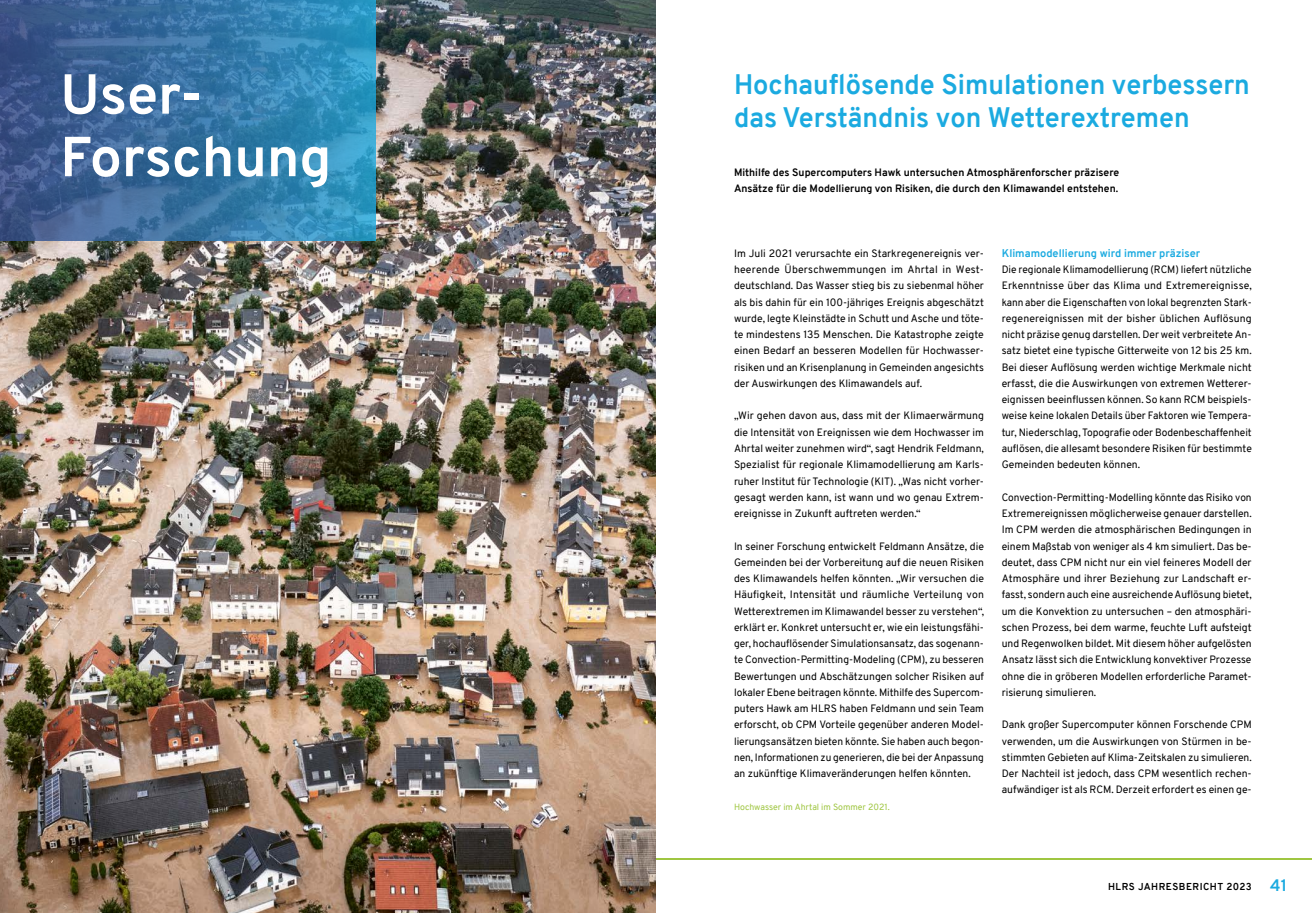
<style>
.page{position:relative;width:1312px;height:913px;background:#fff}
.page>*{position:absolute;margin:0;border:0;box-sizing:border-box;transform-origin:0 0}
.t1{font:700 56.25px/62.5px "Overpass";color:#fff}
.t2{font:700 27.5px/32.5px "Overpass";color:#1baae0}
.t3{font:700 11px "Overpass";color:#1baae0}
.t4{font:700 10.5px/16.2px "Overpass";color:#000}
.t5{font:10.38px/16.2px "Overpass";color:#000;text-align:justify}
.t6{font:700 9.75px "Overpass";letter-spacing:.05em;color:#000}
.t7{font:8.75px "Overpass";color:#9fc641}
.s1{font-size:16.25px;color:#1baae0}
</style>
<div class="page">
<hr style="left:0;top:858px;width:1311px;height:2px;background:#9fc641">
<img style="left:0;top:0;width:656px;height:912px">
<svg style="left:0;top:0;width:376px;height:240px;background:#3874a3"></svg>
<h1 class="t1" style="left:60px;top:63px;width:273px">User-<br>Forschung</h1>
<h2 class="t2" style="left:733px;top:69px;width:517px">Hochauflösende Simulationen verbessern das Verständnis von Wetterextremen</h2>
<p class="t4" style="left:733px;top:164px;width:387px">Mithilfe des Supercomputers Hawk untersuchen Atmosphärenforscher präzisere<br>Ansätze für die Modellierung von Risiken, die durch den Klimawandel entstehen.</p>
<p class="t5" style="left:733px;top:245px;width:251px;text-align:left">Im Juli 2021 verursachte ein Starkregenereignis ver&shy;heerende Überschwemmungen im Ahrtal in West&shy;deutschland. Das Wasser stieg bis zu siebenmal höher als bis dahin für ein 100-jähriges Ereignis abgeschätzt wurde, legte Kleinstädte in Schutt und Asche und töte&shy;te mindestens 135 Menschen. Die Katastrophe zeigte einen Bedarf an besseren Modellen für Hochwasser&shy;risiken und an Krisenplanung in Gemeinden angesichts der Auswirkungen des Klimawandels auf.</p>
<p class="t5" style="left:733px;top:408px;width:251px">„Wir gehen davon aus, dass mit der Klimaerwärmung die Intensität von Ereignissen wie dem Hochwasser im Ahrtal weiter zunehmen wird“, sagt Hendrik Feldmann, Spezialist für regionale Klimamodellierung am Karls&shy;ruher Institut für Technologie (KIT). „Was nicht vorher&shy;gesagt werden kann, ist wann und wo genau Extrem&shy;ereignisse in Zukunft auftreten werden.“</p>
<p class="t5" style="left:733px;top:538px;width:251px;text-align:left">In seiner Forschung entwickelt Feldmann Ansätze, die Gemeinden bei der Vorbereitung auf die neuen Risiken des Klimawandels helfen könnten. „Wir versuchen die Häufigkeit, Intensität und räumliche Verteilung von Wetterextremen im Klimawandel besser zu verstehen“, erklärt er. Konkret untersucht er, wie ein leistungsfähi&shy;ger, hochauflösender Simulationsansatz, das sogenann&shy;te Convection-Permitting-Modeling (CPM), zu besseren Bewertungen und Abschätzungen solcher Risiken auf lokaler Ebene beitragen könnte. Mithilfe des Supercom&shy;puters Hawk am HLRS haben Feldmann und sein Team erforscht, ob CPM Vorteile gegenüber anderen Model&shy;lierungsansätzen bieten könnte. Sie haben auch begon&shy;nen, Informationen zu generieren, die bei der Anpassung an zukünftige Klimaveränderungen helfen könnten.</p>
<p class="t7" style="left:733px;top:800px;width:157px">Hochwasser im Ahrtal im Sommer 2021.</p>
<p class="t3" style="left:1001px;top:245px;width:200px">Klimamodellierung wird immer präziser</p>
<p class="t5" style="left:1001px;top:261px;width:251px">Die regionale Klimamodellierung (RCM) liefert nützliche Erkenntnisse über das Klima und Extremereignisse, kann aber die Eigenschaften von lokal begrenzten Stark&shy;regenereignissen mit der bisher üblichen Auflösung nicht präzise genug darstellen. Der weit verbreitete An&shy;satz bietet eine typische Gitterweite von 12 bis 25 km.<br>Bei dieser Auflösung werden wichtige Merkmale nicht erfasst, die die Auswirkungen von extremen Wetterer&shy;eignissen beeinflussen können. So kann RCM beispiels&shy;weise keine lokalen Details über Faktoren wie Tempera&shy;tur, Niederschlag, Topografie oder Bodenbeschaffenheit auflösen, die allesamt besondere Risiken für bestimmte Gemeinden bedeuten können.</p>
<p class="t5" style="left:1001px;top:489px;width:251px">Convection-Permitting-Modelling könnte das Risiko von Extremereignissen möglicherweise genauer darstellen.<br>Im CPM werden die atmosphärischen Bedingungen in einem Maßstab von weniger als 4 km simuliert. Das be&shy;deutet, dass CPM nicht nur ein viel feineres Modell der Atmosphäre und ihrer Beziehung zur Landschaft er&shy;fasst, sondern auch eine ausreichende Auflösung bietet, um die Konvektion zu untersuchen – den atmosphäri&shy;schen Prozess, bei dem warme, feuchte Luft aufsteigt und Regenwolken bildet. Mit diesem höher aufgelösten Ansatz lässt sich die Entwicklung konvektiver Prozesse ohne die in gröberen Modellen erforderliche Paramet&shy;risierung simulieren.</p>
<p class="t5" style="left:1001px;top:716px;width:251px">Dank großer Supercomputer können Forschende CPM verwenden, um die Auswirkungen von Stürmen in be&shy;stimmten Gebieten auf Klima-Zeitskalen zu simulieren.<br>Der Nachteil ist jedoch, dass CPM wesentlich rechen&shy;aufwändiger ist als RCM. Derzeit erfordert es einen ge-</p>
<p class="t6" style="left:1107px;top:879px;width:181px">HLRS JAHRESBERICHT 2023 <span class="s1">41</span></p>
</div>
